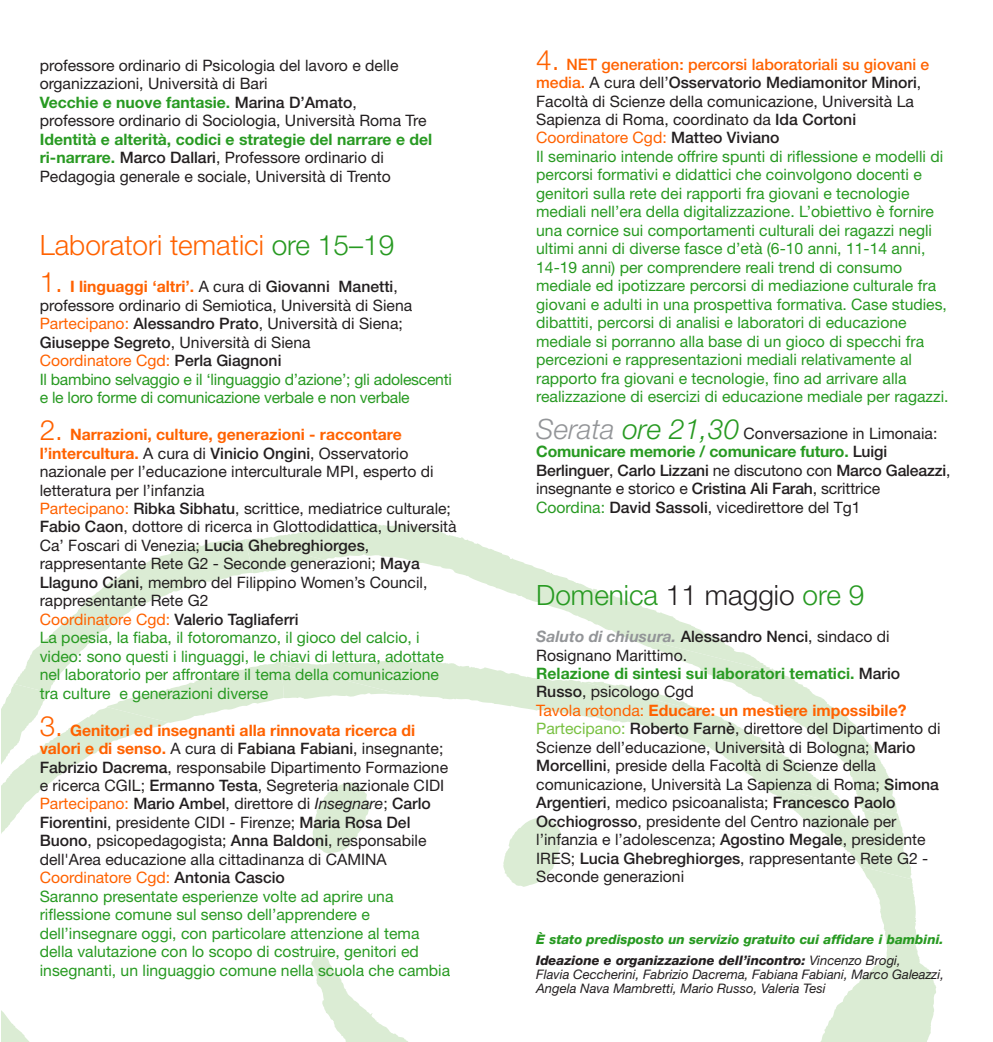
<style>
.page{position:relative;width:993px;height:1042px;background:#fff}
.page>*{position:absolute;margin:0;border:0;box-sizing:border-box;transform-origin:0 0}
.t1{font:300 28px "Helvetica Neue";color:#ff6200}
.t2{font:300 28px "Helvetica Neue";color:#289a22}
.t3{font:15.75px/18.4px "Helvetica Neue";color:#289a22}
.t4{font:15.75px/18.4px "Helvetica Neue";color:#231f20}
.t5{font:italic 800 13.12px/21px "Helvetica Neue";color:#289a22}
.t6{font:italic 13.12px/14px "Helvetica Neue";color:#231f20}
.s1{font-weight:700;color:#289a22}
.s2{font-weight:500}
.s3{color:#289a22}
.s4{font-weight:300;font-size:28px;color:#ff6200}
.s5{font-weight:700;color:#ff6200}
.s6{color:#231f20}
.s7{font-weight:500;color:#231f20}
.s8{color:#ff6200}
.s9{font-style:italic;color:#231f20}
.s10{font-weight:500;color:#ff6200}
.s11{font-weight:300;font-style:italic;font-size:28px;color:#939598}
.s12{font-weight:300;font-style:italic;font-size:28px;color:#289a22}
.s13{font-weight:700;font-style:italic;color:#939598}
.s14{color:#79c142}
.s15{font-weight:400;color:#231f20}
</style>
<div class="page">
<svg style="left:1px;top:1010px;width:29px;height:32px"></svg>
<svg style="left:28px;top:540px;width:209px;height:120px"></svg>
<svg style="left:1px;top:660px;width:106px;height:174px"></svg>
<svg style="left:256px;top:524px;width:378px;height:79px"></svg>
<svg style="left:237px;top:539px;width:88px;height:51px"></svg>
<svg style="left:541px;top:603px;width:138px;height:18px;fill:#dbecd4"></svg>
<svg style="left:107px;top:621px;width:829px;height:421px"></svg>
<p class="t4" style="left:40px;top:58px;width:388px">professore ordinario di Psicologia del lavoro e delle organizzazioni, Università di Bari<br><span class="s1">Vecchie e nuove fantasie.</span> <span class="s2">Marina D’Amato</span>, professore ordinario di Sociologia, Università Roma Tre</p>
<p class="t4" style="left:40px;top:131px;width:394px"><span class="s1">Identità e alterità, codici e strategie del narrare e del ri-narrare.</span> <span class="s2">Marco Dallari</span>, Professore ordinario di<br>Pedagogia generale e sociale, Università di Trento</p>
<h1 class="t1" style="left:40px;top:235px;width:356px">Laboratori tematici <span class="s3">ore 15–19</span></h1>
<p class="t3" style="left:40px;top:279px;width:413px"><span class="s4">1.</span> <span class="s5">I linguaggi ‘altri’.</span> <span class="s6">A cura di</span> <span class="s7">Giovanni Manetti</span><span class="s6">, professore ordinario di Semiotica, Università di Siena </span><span class="s8">Partecipano:</span> <span class="s7">Alessandro Prato</span><span class="s6">, Università di Siena; </span><span class="s7">Giuseppe Segreto</span><span class="s6">, Università di Siena<br></span><span class="s8">Coordinatore Cgd:</span> <span class="s7">Perla Giagnoni<br></span>Il bambino selvaggio e il ‘linguaggio d’azione’; gli adolescenti e le loro forme di comunicazione verbale e non verbale</p>
<p class="t4" style="left:40px;top:427px;width:418px"><span class="s4">2.</span> <span class="s5">Narrazioni, culture, generazioni - raccontare l’intercultura.</span> A cura di <span class="s2">Vinicio Ongini</span>, Osservatorio nazionale per l’educazione interculturale MPI, esperto di letteratura per l’infanzia<br><span class="s8">Partecipano:</span> <span class="s2">Ribka Sibhatu</span>, scrittice, mediatrice culturale; <span class="s2">Fabio Caon</span>, dottore di ricerca in Glottodidattica, Università Ca’ Foscari di Venezia; <span class="s2">Lucia Ghebreghiorges</span>, rappresentante Rete G2 - Seconde generazioni; <span class="s2">Maya Llaguno Ciani</span>, membro del Filippino Women’s Council, rappresentante Rete G2<br><span class="s8">Coordinatore Cgd:</span> <span class="s2">Valerio Tagliaferri<br></span><span class="s3">La poesia, la fiaba, il fotoromanzo, il gioco del calcio, i video: sono questi i linguaggi, le chiavi di lettura, adottate nel laboratorio per affrontare il tema della comunicazione tra culture e generazioni diverse</span></p>
<p class="t3" style="left:40px;top:722px;width:412px"><span class="s4">3.</span> <span class="s5">Genitori ed insegnanti alla rinnovata ricerca di valori e di senso.</span> <span class="s6">A cura di</span> <span class="s7">Fabiana Fabiani</span><span class="s6">, insegnante; </span><span class="s7">Fabrizio Dacrema</span><span class="s6">, responsabile Dipartimento Formazione e ricerca CGIL;</span> <span class="s7">Ermanno Testa</span><span class="s6">, Segreteria nazionale CIDI </span><span class="s8">Partecipano:</span> <span class="s7">Mario Ambel</span><span class="s6">, direttore di</span> <span class="s9">Insegnare</span><span class="s6">;</span> <span class="s7">Carlo Fiorentini</span><span class="s6">, presidente CIDI - Firenze;</span> <span class="s7">Maria Rosa Del Buono</span><span class="s6">, psicopedagogista;</span> <span class="s7">Anna Baldoni</span><span class="s6">, responsabile dell'Area educazione alla cittadinanza di CAMINA </span><span class="s8">Coordinatore Cgd:</span> <span class="s7">Antonia Cascio<br></span>Saranno presentate esperienze volte ad aprire una riflessione comune sul senso dell’apprendere e dell’insegnare oggi, con particolare attenzione al tema della valutazione con lo scopo di costruire, genitori ed insegnanti, un linguaggio comune nella scuola che cambia</p>
<p class="t3" style="left:536px;top:56px;width:414px"><span class="s4">4.</span> <span class="s10">NET generation: percorsi laboratoriali su giovani e media.</span> <span class="s6">A cura dell’</span><span class="s7">Osservatorio Mediamonitor Minori</span><span class="s6">, Facoltà di Scienze della comunicazione, Università La Sapienza di Roma, coordinato da</span> <span class="s7">Ida Cortoni </span><span class="s8">Coordinatore Cgd:</span> <span class="s7">Matteo Viviano<br></span>Il seminario intende offrire spunti di riflessione e modelli di percorsi formativi e didattici che coinvolgono docenti e genitori sulla rete dei rapporti fra giovani e tecnologie mediali nell’era della digitalizzazione. L’obiettivo è fornire una cornice sui comportamenti culturali dei ragazzi negli ultimi anni di diverse fasce d’età (6-10 anni, 11-14 anni, 14-19 anni) per comprendere reali trend di consumo mediale ed ipotizzare percorsi di mediazione culturale fra giovani e adulti in una prospettiva formativa. Case studies, dibattiti, percorsi di analisi e laboratori di educazione mediale si porranno alla base di un gioco di specchi fra percezioni e rappresentazioni mediali relativamente al rapporto fra giovani e tecnologie, fino ad arrivare alla realizzazione di esercizi di educazione mediale per ragazzi.</p>
<p class="t4" style="left:536px;top:426px;width:415px"><span class="s11">Serata</span> <span class="s12">ore 21,30</span> Conversazione in Limonaia:<br><span class="s1">Comunicare memorie / comunicare futuro.</span> <span class="s2">Luigi Berlinguer</span>, <span class="s2">Carlo Lizzani</span> ne discutono con <span class="s2">Marco Galeazzi</span>, insegnante e storico e <span class="s2">Cristina Ali Farah</span>, scrittrice <span class="s3">Coordina:</span> <span class="s2">David Sassoli</span>, vicedirettore del Tg1</p>
<h1 class="t2" style="left:536px;top:585px;width:329px">Domenica <span class="s6">11 maggio</span> ore 9</h1>
<p class="t4" style="left:536px;top:629px;width:406px"><span class="s13">Saluto di chiusura.</span> <span class="s2">Alessandro Nenci</span>, sindaco di Rosignano Marittimo.<br><span class="s1">Relazione di sintesi sui laboratori tematici.</span> <span class="s2">Mario Russo</span>, psicologo Cgd<br><span class="s8">Tavola rotonda:</span> <span class="s5">Educare: un mestiere impossibile?<br></span><span class="s14">Partecipano:</span> <span class="s2">Roberto Farnè</span>, direttore del Dipartimento di Scienze dell’educazione, Università di Bologna; <span class="s2">Mario Morcellini</span>, preside della Facoltà di Scienze della comunicazione, Università La Sapienza di Roma; <span class="s2">Simona Argentieri</span>, medico psicoanalista; <span class="s2">Francesco Paolo Occhiogrosso</span>, presidente del Centro nazionale per l’infanzia e l’adolescenza; <span class="s2">Agostino Megale</span>, presidente IRES; <span class="s2">Lucia Ghebreghiorges</span>, rappresentante Rete G2 - Seconde generazioni</p>
<p class="t5" style="left:536px;top:930px;width:409px">È stato predisposto un servizio gratuito cui affidare i bambini.<br><span class="s6">Ideazione e organizzazione dell’incontro:</span> <span class="s15">Vincenzo Brogi,</span></p>
<p class="t6" style="left:536px;top:968px;width:409px">Flavia Ceccherini, Fabrizio Dacrema, Fabiana Fabiani, Marco Galeazzi,<br>Angela Nava Mambretti, Mario Russo, Valeria Tesi</p>
</div>
